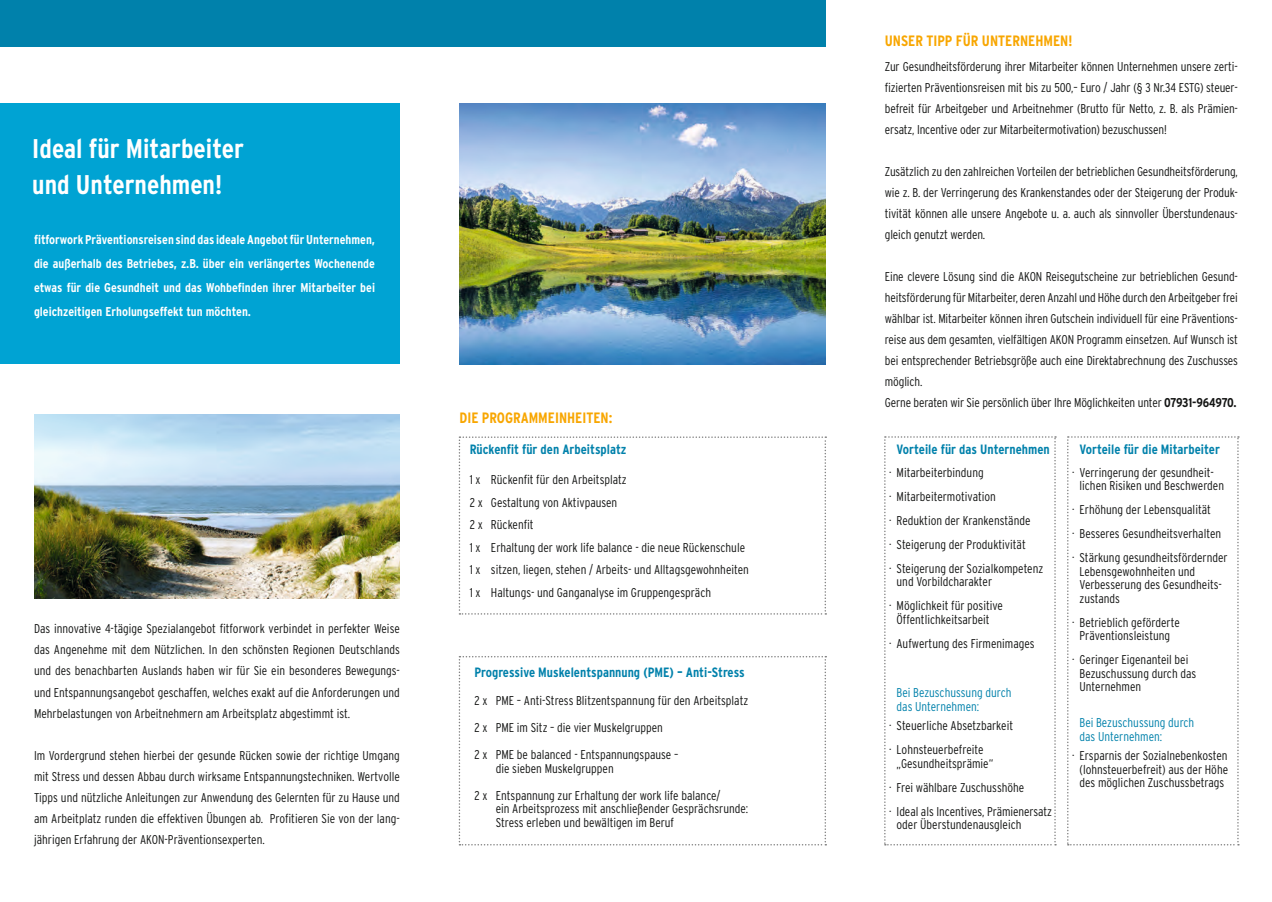
<style>
.page{position:relative;width:1272px;height:902px;background:#fff}
.page>*{position:absolute;margin:0;border:0;box-sizing:border-box;transform-origin:0 0}
.t1{font:700 condensed 27px/36px "Interstate";color:#fff}
.t2{font:700 condensed 15px "Interstate";color:#f8a600}
.t3{font:700 condensed 13.5px "Interstate";color:#0081ab}
.t4{font:300 condensed 12.75px/21px "Interstate";color:#131413}
.t5{font:700 condensed 12.75px/24px "Interstate";color:#fff;text-align:justify}
.t6{font:300 condensed 12.75px/13.5px "Interstate";color:#0081ab}
.s1{font-weight:700}
</style>
<div class="page">
<div style="left:0;top:103px;width:400px;height:261px;background:#00a3d3"></div>
<img style="left:34px;top:414px;width:366px;height:184px">
<svg style="left:458px;top:656px;width:368px;height:189px"></svg>
<svg style="left:458px;top:436px;width:368px;height:178px"></svg>
<img style="left:459px;top:103px;width:366px;height:261px">
<svg style="left:884px;top:436px;width:171px;height:409px"></svg>
<svg style="left:1067px;top:436px;width:171px;height:409px"></svg>
<div style="left:0;top:0;width:825px;height:47px;background:#0081ab"></div>
<h1 class="t1" style="left:32px;top:130px;width:213px">Ideal für Mitarbeiter und Unternehmen!</h1>
<p class="t5" style="left:34px;top:227px;width:342px">fitforwork Präventionsreisen sind das ideale Angebot für Unternehmen, die außerhalb des Betriebes, z.B. über ein verlängertes Wochenende etwas für die Gesundheit und das Wohbefinden ihrer Mitarbeiter bei gleichzeitigen Erholungseffekt tun möchten.</p>
<p class="t4" style="left:34px;top:618px;width:367px;text-align:justify">Das innovative 4-tägige Spezialangebot fitforwork verbindet in perfekter Weise das Angenehme mit dem Nützlichen. In den schönsten Regionen Deutschlands und des benachbarten Auslands haben wir für Sie ein besonderes Bewegungs&shy;und Entspannungsangebot geschaffen, welches exakt auf die Anforderungen und Mehrbelastungen von Arbeitnehmern am Arbeitsplatz abgestimmt ist.</p>
<p class="t4" style="left:34px;top:744px;width:367px;text-align:justify">Im Vordergrund stehen hierbei der gesunde Rücken sowie der richtige Umgang mit Stress und dessen Abbau durch wirksame Entspannungstechniken. Wertvolle Tipps und nützliche Anleitungen zur Anwendung des Gelernten für zu Hause und am Arbeitplatz runden die effektiven Übungen ab. Profitieren Sie von der lang&shy;jährigen Erfahrung der AKON-Präventionsexperten.</p>
<p class="t2" style="left:459px;top:409px;width:154px">DIE PROGRAMMEINHEITEN:</p>
<p class="t3" style="left:469px;top:442px;width:158px">Rückenfit für den Arbeitsplatz</p>
<p class="t4" style="left:469px;top:468px;width:281px;line-height:22.5px">1 x Rückenfit für den Arbeitsplatz<br>2 x Gestaltung von Aktivpausen<br>2 x Rückenfit<br>1 x Erhaltung der work life balance - die neue Rückenschule 1 x sitzen, liegen, stehen / Arbeits- und Alltagsgewohnheiten 1 x Haltungs- und Ganganalyse im Gruppengespräch</p>
<p class="t3" style="left:474px;top:665px;width:272px">Progressive Muskelentspannung (PME) – Anti-Stress</p>
<p class="t4" style="left:474px;top:687px;width:275px;line-height:27px">2 x PME – Anti-Stress Blitzentspannung für den Arbeitsplatz<br>2 x PME im Sitz – die vier Muskelgruppen<br>2 x PME be balanced - Entspannungspause –</p>
<p class="t4" style="left:474px;top:754px;width:247px;line-height:27px;text-indent:21px">die sieben Muskelgruppen<br>2 x Entspannung zur Erhaltung der work life balance/</p>
<p class="t4" style="left:495px;top:802px;width:254px;line-height:13.5px">ein Arbeitsprozess mit anschließender Gesprächsrunde:<br>Stress erleben und bewältigen im Beruf</p>
<p class="t2" style="left:884px;top:33px;width:189px">UNSER TIPP FÜR UNTERNEHMEN!</p>
<p class="t4" style="left:884px;top:56px;width:354px;text-align:justify">Zur Gesundheitsförderung ihrer Mitarbeiter können Unternehmen unsere zerti&shy;fizierten Präventionsreisen mit bis zu 500,– Euro / Jahr (§ 3 Nr.34 ESTG) steuer&shy;befreit für Arbeitgeber und Arbeitnehmer (Brutto für Netto, z. B. als Prämien&shy;ersatz, Incentive oder zur Mitarbeitermotivation) bezuschussen!</p>
<p class="t4" style="left:884px;top:161px;width:354px;text-align:justify">Zusätzlich zu den zahlreichen Vorteilen der betrieblichen Gesundheitsförderung, wie z. B. der Verringerung des Krankenstandes oder der Steigerung der Produk&shy;tivität können alle unsere Angebote u. a. auch als sinnvoller Überstundenaus&shy;gleich genutzt werden.</p>
<p class="t4" style="left:884px;top:266px;width:354px">Eine clevere Lösung sind die AKON Reisegutscheine zur betrieblichen Gesund&shy;heitsförderung für Mitarbeiter, deren Anzahl und Höhe durch den Arbeitgeber frei wählbar ist. Mitarbeiter können ihren Gutschein individuell für eine Präventions&shy;reise aus dem gesamten, vielfältigen AKON Programm einsetzen. Auf Wunsch ist bei entsprechender Betriebsgröße auch eine Direktabrechnung des Zuschusses möglich.<br>Gerne beraten wir Sie persönlich über Ihre Möglichkeiten unter <span class="s1">07931-964970.</span></p>
<p class="t3" style="left:896px;top:441px;width:155px">Vorteile für das Unternehmen</p>
<p class="t4" style="left:889px;top:460px;width:156px;line-height:24px">· Mitarbeiterbindung<br>· Mitarbeitermotivation<br>· Reduktion der Krankenstände<br>· Steigerung der Produktivität<br>· Steigerung der Sozialkompetenz</p>
<p class="t4" style="left:889px;top:569px;width:115px;line-height:24px;text-align:center">und Vorbildcharakter<br>· Möglichkeit für positive</p>
<p class="t4" style="left:889px;top:607px;width:147px;line-height:24px;text-indent:7px">Öffentlichkeitsarbeit<br>· Aufwertung des Firmenimages</p>
<p class="t6" style="left:896px;top:685px;width:116px">Bei Bezuschussung durch das Unternehmen:</p>
<p class="t4" style="left:889px;top:713px;width:125px;line-height:24px">· Steuerliche Absetzbarkeit · Lohnsteuerbefreite</p>
<p class="t4" style="left:889px;top:751px;width:164px;line-height:24px;text-indent:7px">„Gesundheitsprämie“<br>· Frei wählbare Zuschusshöhe<br>· Ideal als Incentives, Prämienersatz</p>
<p class="t4" style="left:896px;top:814px;width:126px">oder Überstundenausgleich</p>
<p class="t3" style="left:1079px;top:441px;width:142px">Vorteile für die Mitarbeiter</p>
<p class="t4" style="left:1079px;top:465px;width:146px;line-height:13.5px;text-indent:-7px">· Verringerung der gesundheit&shy;lichen Risiken und Beschwerden</p>
<p class="t4" style="left:1071px;top:497px;width:157px;line-height:24px">· Erhöhung der Lebensqualität<br>· Besseres Gesundheitsverhalten<br>· Stärkung gesundheitsfördernder</p>
<p class="t4" style="left:1079px;top:564px;width:144px;line-height:13.5px">Lebensgewohnheiten und<br>Verbesserung des Gesundheits&shy;zustands</p>
<p class="t4" style="left:1071px;top:615px;width:109px;line-height:13.5px;text-align:center">· Betrieblich geförderte<br>Präventionsleistung</p>
<p class="t4" style="left:1079px;top:652px;width:118px;line-height:13.5px;text-indent:-7px">· Geringer Eigenanteil bei<br>Bezuschussung durch das<br>Unternehmen</p>
<p class="t6" style="left:1079px;top:715px;width:116px">Bei Bezuschussung durch das Unternehmen:</p>
<p class="t4" style="left:1071px;top:748px;width:158px;line-height:13.5px;text-align:center">· Ersparnis der Sozialnebenkosten (lohnsteuerbefreit) aus der Höhe des möglichen Zuschussbetrags</p>
</div>
